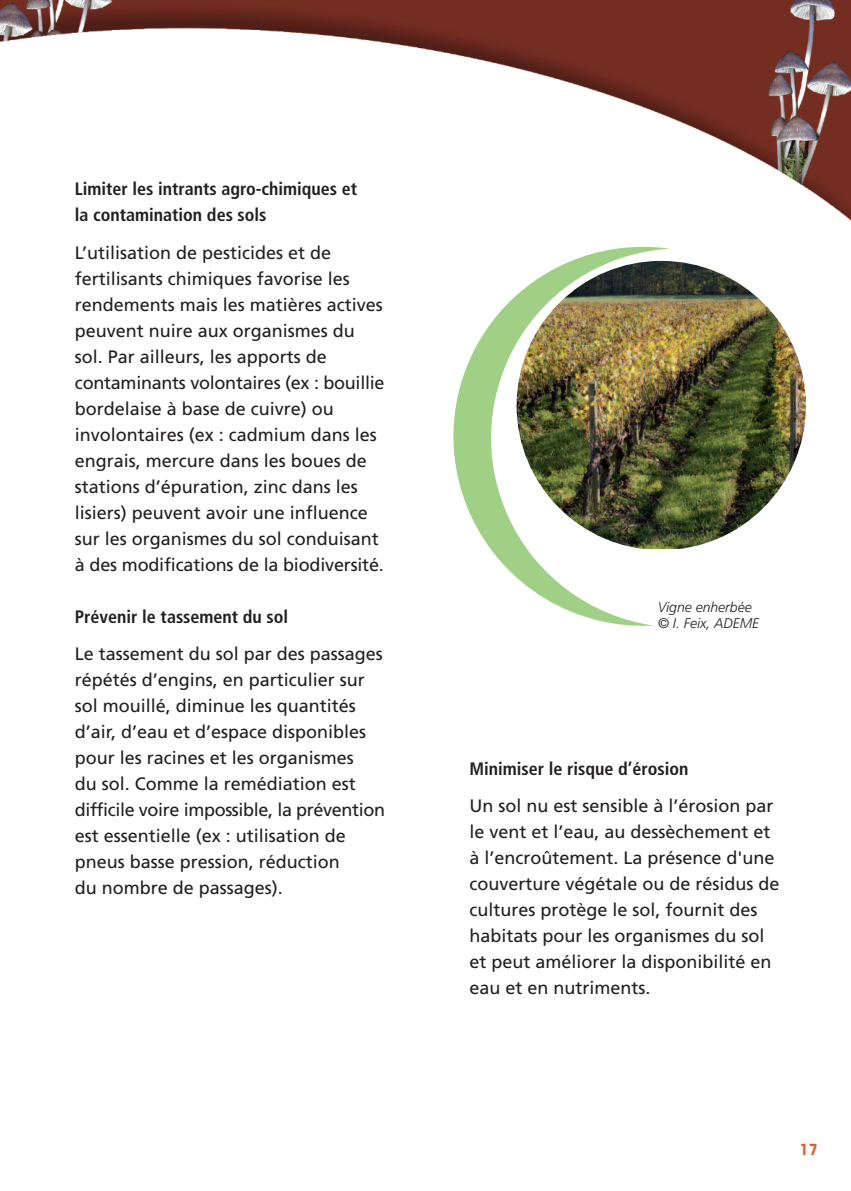
<style>
.page{position:relative;width:851px;height:1191px;background:#fff}
.page>*{position:absolute;margin:0;border:0;box-sizing:border-box;transform-origin:0 0}
.t1{font:18px/26px "Frutiger";color:#231f20}
.t2{font:700 condensed 18px/26px "Frutiger";color:#231f20}
.t3{font:600 16px "Bauhaus";color:#df5c2c}
.t4{font:italic 300 14px/16.8px "Frutiger";color:#231f20}
</style>
<div class="page">
<img style="left:0;top:0;width:850px;height:549px">
<svg style="left:453px;top:247px;width:217px;height:379px"></svg>
<img style="left:516px;top:261px;width:289px;height:288px;border-radius:50%">
<p class="t2" style="left:75px;top:178px;width:284px">Limiter les intrants agro-chimiques et la contamination des sols</p>
<p class="t1" style="left:75px;top:241px;width:311px">L’utilisation de pesticides et de fertilisants chimiques favorise les rendements mais les matières actives peuvent nuire aux organismes du sol. Par ailleurs, les apports de contaminants volontaires (ex : bouillie bordelaise à base de cuivre) ou involontaires (ex : cadmium dans les engrais, mercure dans les boues de stations d’épuration, zinc dans les lisiers) peuvent avoir une influence sur les organismes du sol conduisant à des modifications de la biodiversité.</p>
<p class="t2" style="left:75px;top:605px;width:215px">Prévenir le tassement du sol</p>
<p class="t1" style="left:75px;top:642px;width:311px">Le tassement du sol par des passages répétés d’engins, en particulier sur sol mouillé, diminue les quantités d’air, d’eau et d’espace disponibles pour les racines et les organismes<br>du sol. Comme la remédiation est difficile voire impossible, la prévention est essentielle (ex : utilisation de pneus basse pression, réduction<br>du nombre de passages).</p>
<p class="t4" style="left:657px;top:599px;width:103px">Vigne enherbée © I. Feix, ADEME</p>
<p class="t2" style="left:469px;top:757px;width:220px">Minimiser le risque d’érosion</p>
<p class="t1" style="left:469px;top:794px;width:311px">Un sol nu est sensible à l’érosion par le vent et l’eau, au dessèchement et à l’encroûtement. La présence d'une couverture végétale ou de résidus de cultures protège le sol, fournit des habitats pour les organismes du sol et peut améliorer la disponibilité en eau et en nutriments.</p>
<p class="t3" style="left:799px;top:1143px;width:19px">17</p>
</div>
